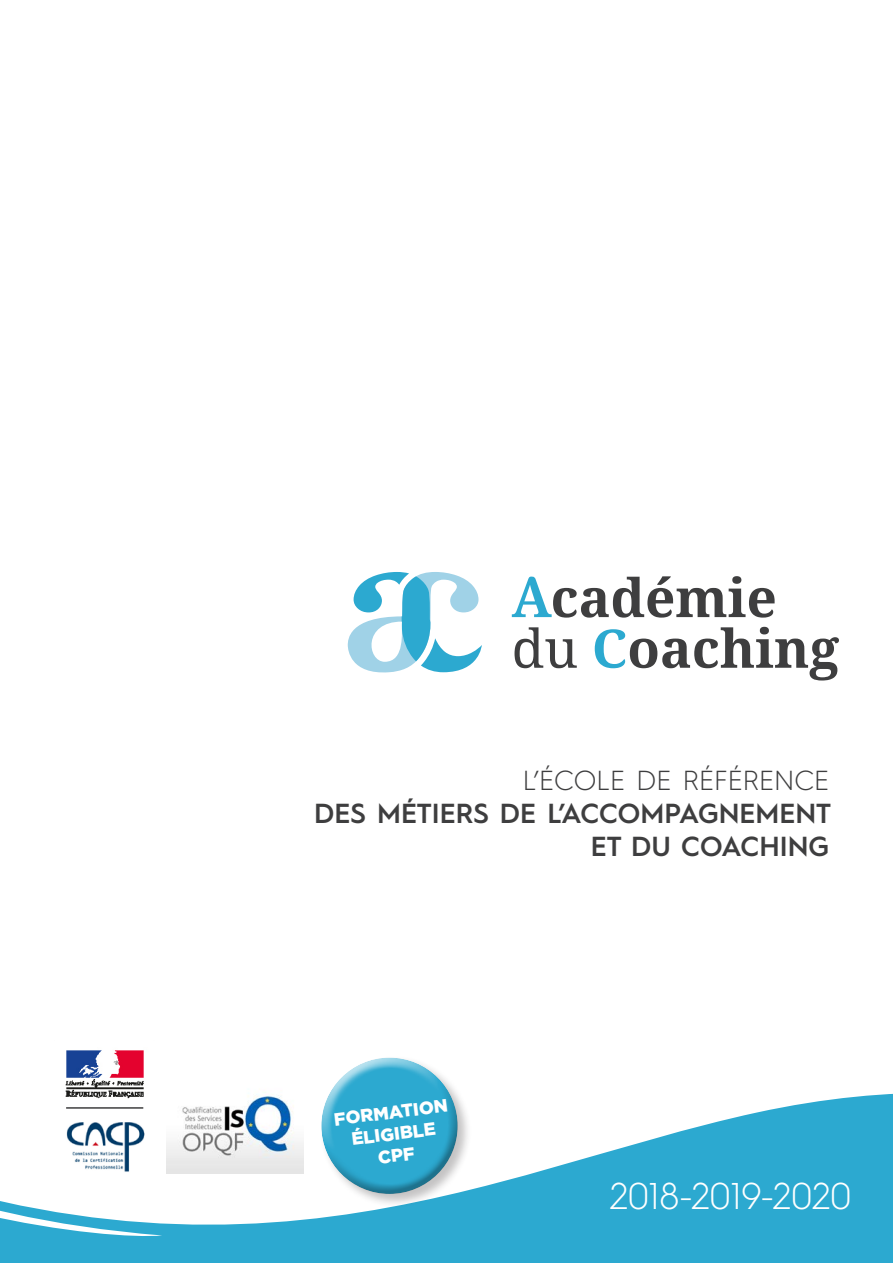
<style>
.page{position:relative;width:893px;height:1263px;background:#fff}
.page>*{position:absolute;margin:0;border:0;box-sizing:border-box;transform-origin:0 0}
.t1{font:300 37.35px "Hurme Geometric Sans 4";color:#fff}
.t2{font:600 27.6px/33.2px "Hurme Geometric Sans 1";color:#3e3e3f;text-align:right}
.t3{font:300 27.6px "Hurme Geometric Sans 4";color:#3e3e3f}
.t4{font:900 18px/21.6px "Gotham";color:#fff;text-align:center}
</style>
<div class="page">
<svg style="left:0;top:1093px;width:893px;height:170px;fill:#2ca9d0"></svg>
<svg style="left:512px;top:576px;width:263px;height:42px"></svg>
<svg style="left:515px;top:627px;width:62px;height:41px"></svg>
<svg style="left:595px;top:627px;width:244px;height:53px"></svg>
<svg style="left:348px;top:572px;width:134px;height:101px"></svg>
<img style="left:167px;top:1092px;width:136px;height:82px">
<div style="left:319px;top:1055px;width:153px;height:153px;background:#231f20;opacity:.27"></div>
<div style="left:319px;top:1055px;width:137px;height:109px;background:#fff;opacity:.75"></div>
<div style="left:321px;top:1079px;width:138px;height:116px;background:#231f20;opacity:.37"></div>
<img style="left:54px;top:1114px;width:102px;height:66px">
<img style="left:54px;top:1050px;width:102px;height:58px">
<hr style="left:66px;top:1107px;width:77px;height:2px;background:#3e3e3f">
<p class="t3" style="left:523px;top:761px;width:308px">L’ÉCOLE DE RÉFÉRENCE</p>
<p class="t2" style="left:314px;top:795px;width:518px">DES MÉTIERS DE L’ACCOMPAGNEMENT<br>ET DU COACHING</p>
<p class="t4" style="left:333px;top:1108px;width:116px;rotate:-7deg">FORMATION<br>ÉLIGIBLE<br>CPF</p>
<h1 class="t1" style="left:610px;top:1170px;width:243px">2018-2019-2020</h1>
</div>
